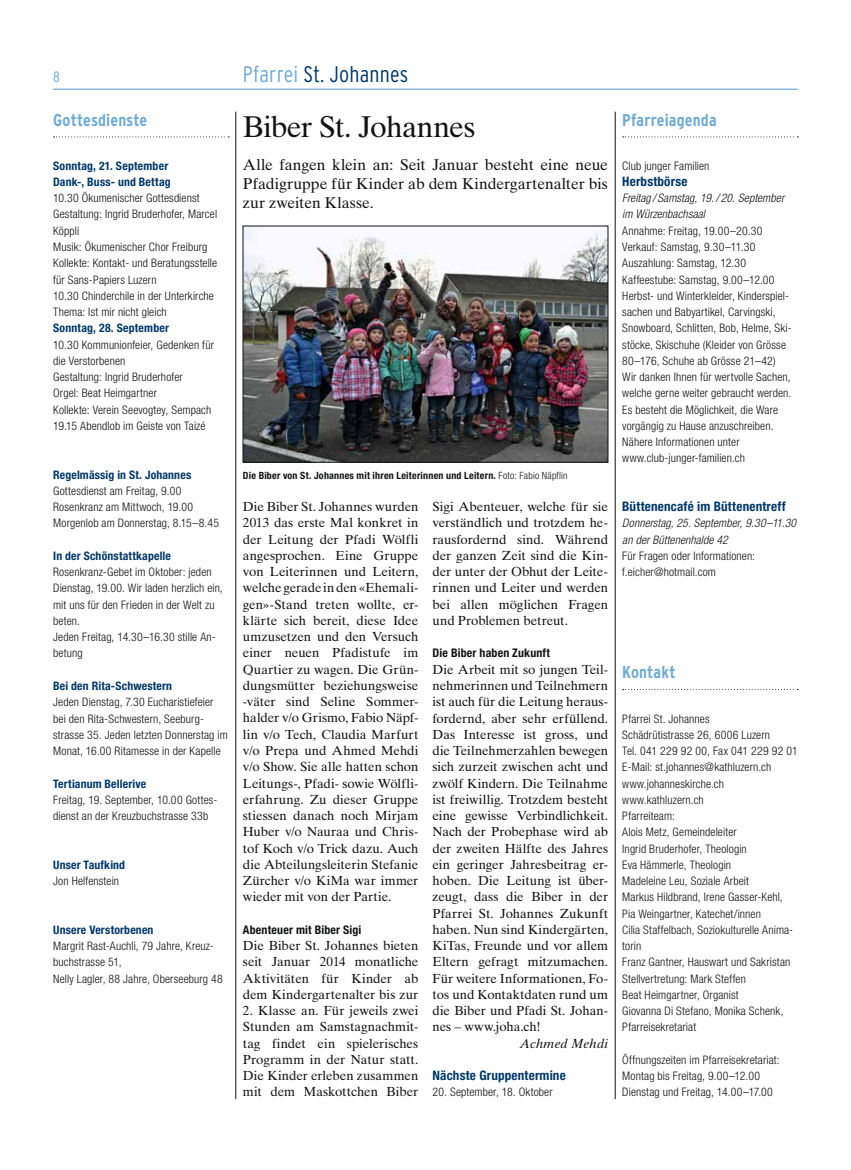
<style>
.page{position:relative;width:851px;height:1170px;background:#fff}
.page>*{position:absolute;margin:0;border:0;box-sizing:border-box;transform-origin:0 0}
.t1{font:30px "Times Ten LT Std";letter-spacing:-.035em;color:#111212}
.t2{font:300 condensed 22.5px "Interstate";letter-spacing:.01em;color:#003868}
.t3{font:700 condensed 17.12px "Interstate";letter-spacing:.005em;color:#70aad6}
.t4{font:15.62px/18.8px "Times Ten LT Std";color:#111212;text-align:justify}
.t5{font:300 condensed 15px "Interstate";color:#70aad6}
.t6{font:13.12px/16.2px "Times Ten LT Std";letter-spacing:-.005em;color:#111212;text-align:justify}
.t7{font:700 condensed 13.12px "Helvetica Neue LT Std";letter-spacing:.015em;color:#003868}
.t8{font:italic 13.12px "Times Ten LT Std";letter-spacing:.01em;color:#111212}
.t9{font:700 condensed 11.88px "Helvetica Neue LT Std";letter-spacing:.015em;color:#111212}
.t10{font:300 condensed 11.75px/16.2px "Helvetica Neue LT Std";letter-spacing:.01em;color:#111212}
.t11{font:700 condensed 11.75px/16.2px "Helvetica Neue LT Std";letter-spacing:.015em;color:#003868}
.t12{font:italic 300 condensed 11.75px/16.2px "Helvetica Neue LT Std";letter-spacing:.01em;color:#111212}
.t13{font:700 condensed 10px "Helvetica Neue LT Std";letter-spacing:.025em;color:#111212}
.s1{color:#70aad6}
.s2{font-weight:300}
</style>
<div class="page">
<hr style="left:53px;top:89px;width:744px;height:1px;background:#70aad6">
<hr style="left:235px;top:112px;width:1px;height:986px;background:#111212">
<hr style="left:615px;top:112px;width:1px;height:986px;background:#111212">
<img style="left:245px;top:228px;width:361px;height:232px">
<div style="left:243px;top:226px;width:365px;height:236px;border:1px solid #111212"></div>
<svg style="left:54px;top:136px;width:175px;height:1px"></svg>
<svg style="left:622px;top:136px;width:176px;height:1px"></svg>
<svg style="left:622px;top:689px;width:176px;height:1px"></svg>
<p class="t5" style="left:53px;top:68px;width:8px">8</p>
<h2 class="t2" style="left:243px;top:62px;width:167px"><span class="s1">Pfarrei</span> St. Johannes</h2>
<h1 class="t1" style="left:243px;top:109px;width:234px">Biber St. Johannes</h1>
<h3 class="t4" style="left:243px;top:155px;width:366px">Alle fangen klein an: Seit Januar besteht eine neue Pfadigruppe für Kinder ab dem Kindergartenalter bis zur zweiten Klasse.</h3>
<h3 class="t3" style="left:53px;top:110px;width:96px">Gottesdienste</h3>
<p class="t11" style="left:53px;top:157px;width:119px">Sonntag, 21. September<br>Dank-, Buss- und Bettag</p>
<p class="t10" style="left:53px;top:190px;width:165px">10.30 Ökumenischer Gottesdienst<br>Gestaltung: Ingrid Bruderhofer, Marcel<br>Köppli<br>Musik: Ökumenischer Chor Freiburg<br>Kollekte: Kontakt- und Beratungsstelle für Sans-Papiers Luzern<br>10.30 Chinderchile in der Unterkirche<br>Thema: Ist mir nicht gleich</p>
<p class="t11" style="left:53px;top:320px;width:117px">Sonntag, 28. September</p>
<p class="t10" style="left:53px;top:336px;width:162px">10.30 Kommunionfeier, Gedenken für die Verstorbenen<br>Gestaltung: Ingrid Bruderhofer<br>Orgel: Beat Heimgartner<br>Kollekte: Verein Seevogtey, Sempach<br>19.15 Abendlob im Geiste von Taizé</p>
<p class="t11" style="left:53px;top:466px;width:139px">Regelmässig in St. Johannes</p>
<p class="t10" style="left:53px;top:482px;width:167px">Gottesdienst am Freitag, 9.00<br>Rosenkranz am Mittwoch, 19.00<br>Morgenlob am Donnerstag, 8.15–8.45</p>
<p class="t11" style="left:53px;top:547px;width:119px">In der Schönstattkapelle</p>
<p class="t10" style="left:53px;top:563px;width:171px">Rosenkranz-Gebet im Oktober: jeden<br>Dienstag, 19.00. Wir laden herzlich ein, mit uns für den Frieden in der Welt zu beten.<br>Jeden Freitag, 14.30–16.30 stille An&shy;betung</p>
<p class="t11" style="left:53px;top:677px;width:120px">Bei den Rita-Schwestern</p>
<p class="t10" style="left:53px;top:693px;width:176px">Jeden Dienstag, 7.30 Eucharistiefeier bei den Rita-Schwestern, Seeburg&shy;strasse 35. Jeden letzten Donnerstag im Monat, 16.00 Ritamesse in der Kapelle</p>
<p class="t11" style="left:53px;top:775px;width:94px">Tertianum Bellerive</p>
<p class="t10" style="left:53px;top:791px;width:166px">Freitag, 19. September, 10.00 Gottes&shy;dienst an der Kreuzbuchstrasse 33b</p>
<p class="t11" style="left:53px;top:856px;width:73px">Unser Taufkind</p>
<p class="t10" style="left:53px;top:872px;width:67px">Jon Helfenstein</p>
<p class="t11" style="left:53px;top:921px;width:102px">Unsere Verstorbenen</p>
<p class="t10" style="left:53px;top:937px;width:171px">Margrit Rast-Auchli, 79 Jahre, Kreuz&shy;buchstrasse 51,<br>Nelly Lagler, 88 Jahre, Oberseeburg 48</p>
<p class="t13" style="left:243px;top:469px;width:326px">Die Biber von St. Johannes mit ihren Leiterinnen und Leitern. <span class="s2">Foto: Fabio Näpflin</span></p>
<p class="t6" style="left:243px;top:498px;width:177px">Die Biber St. Johannes wurden 2013 das erste Mal konkret in der Leitung der Pfadi Wölfli angesprochen. Eine Gruppe von Leiterinnen und Leitern, welche gerade in den «Ehemali&shy;gen»-Stand treten wollte, er&shy;klärte sich bereit, diese Idee umzusetzen und den Versuch einer neuen Pfadistufe im Quartier zu wagen. Die Grün&shy;dungsmütter beziehungsweise -väter sind Seline Sommer&shy;halder v/o Grismo, Fabio Näpf&shy;lin v/o Tech, Claudia Marfurt v/o Prepa und Ahmed Mehdi v/o Show. Sie alle hatten schon Leitungs-, Pfadi- sowie Wölfli&shy;erfahrung. Zu dieser Gruppe stiessen danach noch Mirjam Huber v/o Nauraa und Chris&shy;tof Koch v/o Trick dazu. Auch die Abteilungsleiterin Stefanie Zürcher v/o KiMa war immer wieder mit von der Partie.</p>
<p class="t9" style="left:243px;top:922px;width:120px">Abenteuer mit Biber Sigi</p>
<p class="t6" style="left:243px;top:937px;width:177px">Die Biber St. Johannes bieten seit Januar 2014 monatliche Aktivitäten für Kinder ab dem Kindergartenalter bis zur</p>
<p class="t6" style="left:243px;top:1002px;width:177px">2. Klasse an. Für jeweils zwei Stunden am Samstagnachmit&shy;tag findet ein spielerisches Programm in der Natur statt.<br>Die Kinder erleben zusammen mit dem Maskottchen Biber</p>
<p class="t6" style="left:432px;top:498px;width:177px">Sigi Abenteuer, welche für sie verständlich und trotzdem he&shy;rausfordernd sind. Während der ganzen Zeit sind die Kin&shy;der unter der Obhut der Leite&shy;rinnen und Leiter und werden bei allen möglichen Fragen und Problemen betreut.</p>
<p class="t9" style="left:432px;top:646px;width:119px">Die Biber haben Zukunft</p>
<p class="t6" style="left:432px;top:661px;width:177px">Die Arbeit mit so jungen Teil&shy;nehmerinnen und Teilnehmern ist auch für die Leitung heraus&shy;fordernd, aber sehr erfüllend.<br>Das Interesse ist gross, und die Teilnehmerzahlen bewegen sich zurzeit zwischen acht und zwölf Kindern. Die Teilnahme ist freiwillig. Trotzdem besteht eine gewisse Verbindlichkeit.<br>Nach der Probephase wird ab der zweiten Hälfte des Jahres ein geringer Jahresbeitrag er&shy;hoben. Die Leitung ist über&shy;zeugt, dass die Biber in der Pfarrei St. Johannes Zukunft haben. Nun sind Kindergärten, KiTas, Freunde und vor allem Eltern gefragt mitzumachen.<br>Für weitere Informationen, Fo&shy;tos und Kontaktdaten rund um die Biber und Pfadi St. Johan&shy;nes – www.joha.ch!</p>
<p class="t8" style="left:519px;top:1035px;width:90px">Achmed Mehdi</p>
<p class="t7" style="left:432px;top:1067px;width:135px">Nächste Gruppentermine</p>
<p class="t10" style="left:432px;top:1083px;width:122px">20. September, 18. Oktober</p>
<h3 class="t3" style="left:622px;top:110px;width:96px">Pfarreiagenda</h3>
<p class="t10" style="left:622px;top:157px;width:89px">Club junger Familien</p>
<p class="t7" style="left:622px;top:173px;width:67px">Herbstbörse</p>
<p class="t12" style="left:622px;top:190px;width:163px">Freitag / Samstag, 19. / 20. September im Würzenbachsaal</p>
<p class="t10" style="left:622px;top:222px;width:171px">Annahme: Freitag, 19.00–20.30<br>Verkauf: Samstag, 9.30–11.30<br>Auszahlung: Samstag, 12.30<br>Kaffeestube: Samstag, 9.00–12.00<br>Herbst- und Winterkleider, Kinderspiel&shy;sachen und Babyartikel, Carvingski, Snowboard, Schlitten, Bob, Helme, Ski&shy;stöcke, Skischuhe (Kleider von Grösse 80–176, Schuhe ab Grösse 21–42)<br>Wir danken Ihnen für wertvolle Sachen, welche gerne weiter gebraucht werden.<br>Es besteht die Möglichkeit, die Ware vorgängig zu Hause anzuschreiben.<br>Nähere Informationen unter www.club-junger-familien.ch</p>
<p class="t7" style="left:622px;top:498px;width:165px">Büttenencafé im Büttenentreff</p>
<p class="t12" style="left:622px;top:515px;width:175px">Donnerstag, 25. September, 9.30–11.30 an der Büttenenhalde 42</p>
<p class="t10" style="left:622px;top:547px;width:134px">Für Fragen oder Informationen: f.eicher@hotmail.com</p>
<h3 class="t3" style="left:622px;top:662px;width:55px">Kontakt</h3>
<p class="t10" style="left:622px;top:710px;width:177px">Pfarrei St. Johannes<br>Schädrütistrasse 26, 6006 Luzern<br>Tel. 041 229 92 00, Fax 041 229 92 01<br>E-Mail: st.johannes@kathluzern.ch www.johanneskirche.ch www.kathluzern.ch<br>Pfarreiteam:<br>Alois Metz, Gemeindeleiter<br>Ingrid Bruderhofer, Theologin<br>Eva Hämmerle, Theologin<br>Madeleine Leu, Soziale Arbeit<br>Markus Hildbrand, Irene Gasser-Kehl,<br>Pia Weingartner, Katechet/innen<br>Cilia Staffelbach, Soziokulturelle Anima&shy;torin<br>Franz Gantner, Hauswart und Sakristan<br>Stellvertretung: Mark Steffen<br>Beat Heimgartner, Organist<br>Giovanna Di Stefano, Monika Schenk,<br>Pfarreisekretariat</p>
<p class="t10" style="left:622px;top:1051px;width:159px">Öffnungszeiten im Pfarreisekretariat:<br>Montag bis Freitag, 9.00–12.00<br>Dienstag und Freitag, 14.00–17.00</p>
</div>
